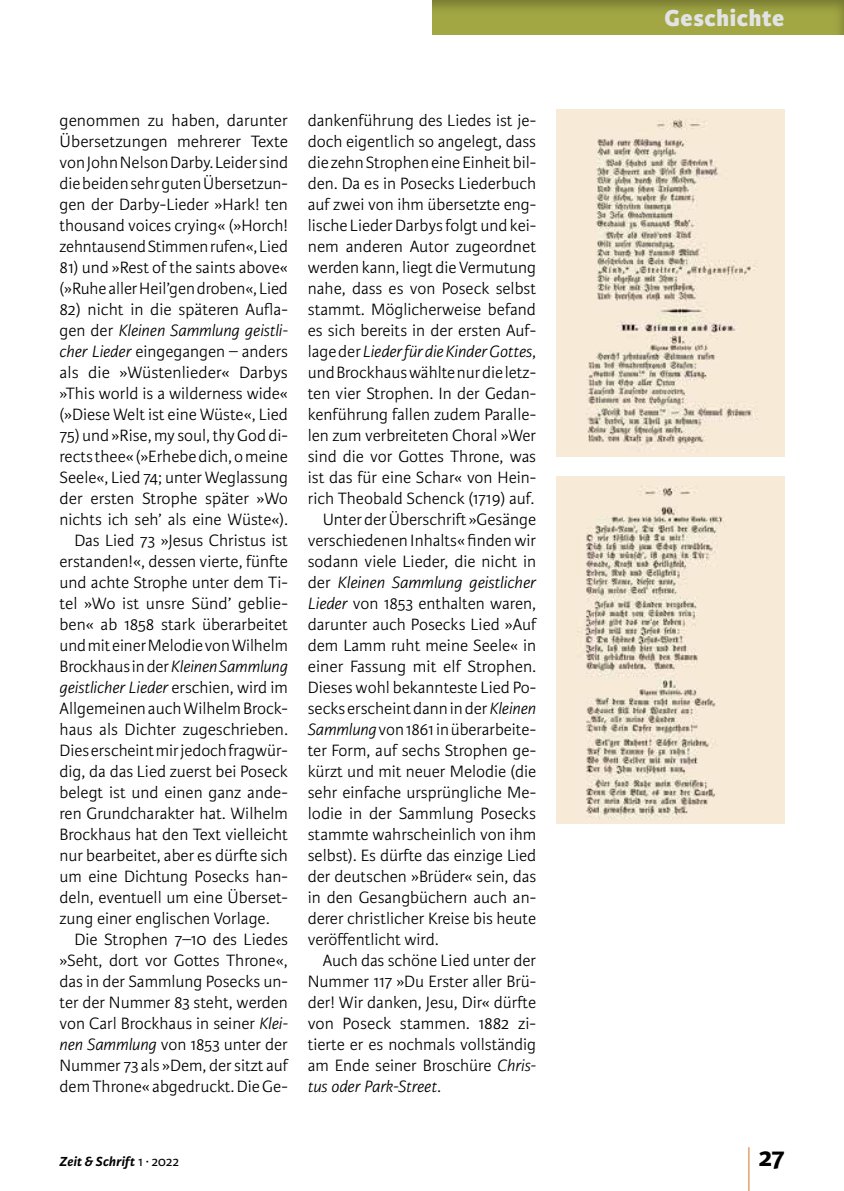
<style>
.page{position:relative;width:844px;height:1191px;background:#fff}
.page>*{position:absolute;margin:0;border:0;box-sizing:border-box;transform-origin:0 0}
.t1{font:300 59.5px "Karmina Sans Basic";color:#df7427;scale:.29 1}
.t2{font:700 28px "Karmina Sans Basic";color:#000}
.t3{font:800 24.5px "Karmina Sans Basic";letter-spacing:.025em;color:#e2e3e4}
.t4{font:300 17.5px/21px "Karmina Sans Basic";color:#000;text-align:justify}
.t5{font:italic 300 17.5px "Karmina Sans Basic";color:#000}
.t6{font:italic 700 14px "Karmina Sans Basic";letter-spacing:.015em;color:#000}
.s1{font-style:italic}
.s2{font-style:normal}
.s3{font-weight:400;font-style:normal}
</style>
<div class="page">
<div style="left:430px;top:0;width:413px;height:35px;background:#000;opacity:.3"></div>
<img style="left:556px;top:109px;width:228px;height:347px">
<img style="left:556px;top:476px;width:228px;height:347px">
<p class="t4" style="left:60px;top:110px;width:230px">genommen zu haben, darunter Übersetzungen mehrerer Texte von John Nelson Darby. Leider sind die beiden sehr guten Übersetzun&shy;gen der Darby-Lieder »Hark! ten thousand voices crying« (»Horch! zehntausend Stimmen rufen«, Lied</p>
<p class="t4" style="left:60px;top:257px;width:230px">81) und »Rest of the saints above« (»Ruhe aller Heil’gen droben«, Lied</p>
<p class="t4" style="left:60px;top:299px;width:230px">82) nicht in die späteren Aufla&shy;gen der <span class="s1">Kleinen Sammlung geistli&shy;cher Lieder</span> eingegangen – anders als die »Wüstenlieder« Darbys »This world is a wilderness wide« (»Diese Welt ist eine Wüste«, Lied</p>
<p class="t4" style="left:60px;top:425px;width:230px">75) und »Rise, my soul, thy God di-</p>
<p class="t4" style="left:60px;top:446px;width:230px">rects thee« (»Erhebe dich, o meine</p>
<p class="t4" style="left:60px;top:467px;width:230px">Seele«, Lied 74; unter Weglassung</p>
<p class="t4" style="left:60px;top:488px;width:230px">der ersten Strophe später »Wo</p>
<p class="t4" style="left:60px;top:509px;width:230px">nichts ich seh’ als eine Wüste«).</p>
<p class="t4" style="left:74px;top:530px;width:215px">Das Lied 73 »Jesus Christus ist</p>
<p class="t4" style="left:60px;top:551px;width:230px">erstanden!«, dessen vierte, fünfte</p>
<p class="t4" style="left:60px;top:572px;width:230px">und achte Strophe unter dem Ti-</p>
<p class="t4" style="left:60px;top:593px;width:230px">tel »Wo ist unsre Sünd’ geblie-</p>
<p class="t4" style="left:60px;top:614px;width:230px">ben« ab 1858 stark überarbeitet</p>
<p class="t4" style="left:60px;top:635px;width:230px">und mit einer Melodie von Wilhelm</p>
<p class="t5" style="left:60px;top:657px;width:230px"><span class="s2">Brockhaus in der</span> Kleinen Sammlung</p>
<p class="t5" style="left:60px;top:678px;width:230px">geistlicher Lieder <span class="s2">erschien, wird im</span></p>
<p class="t4" style="left:60px;top:698px;width:230px">Allgemeinen auch Wilhelm Brock-</p>
<p class="t4" style="left:60px;top:719px;width:230px">haus als Dichter zugeschrieben.</p>
<p class="t4" style="left:60px;top:740px;width:230px">Dies erscheint mir jedoch fragwür-</p>
<p class="t4" style="left:60px;top:761px;width:230px">dig, da das Lied zuerst bei Poseck</p>
<p class="t4" style="left:60px;top:782px;width:230px">belegt ist und einen ganz ande-</p>
<p class="t4" style="left:60px;top:803px;width:230px">ren Grundcharakter hat. Wilhelm</p>
<p class="t4" style="left:60px;top:824px;width:230px">Brockhaus hat den Text vielleicht</p>
<p class="t4" style="left:60px;top:845px;width:230px">nur bearbeitet, aber es dürfte sich</p>
<p class="t4" style="left:60px;top:866px;width:230px">um eine Dichtung Posecks han-</p>
<p class="t4" style="left:60px;top:887px;width:230px">deln, eventuell um eine Überset-</p>
<p class="t4" style="left:60px;top:908px;width:211px">zung einer englischen Vorlage.</p>
<p class="t4" style="left:74px;top:929px;width:215px">Die Strophen 7–10 des Liedes</p>
<p class="t4" style="left:60px;top:950px;width:230px">»Seht, dort vor Gottes Throne«,</p>
<p class="t4" style="left:60px;top:971px;width:230px">das in der Sammlung Posecks un-</p>
<p class="t4" style="left:60px;top:992px;width:230px">ter der Nummer 83 steht, werden</p>
<p class="t4" style="left:60px;top:1013px;width:230px">von Carl Brockhaus in seiner <span class="s1">Klei-</span></p>
<p class="t4" style="left:60px;top:1034px;width:230px"><span class="s1">nen Sammlung</span> von 1853 unter der</p>
<p class="t4" style="left:60px;top:1055px;width:230px">Nummer 73 als »Dem, der sitzt auf</p>
<p class="t4" style="left:60px;top:1076px;width:230px">dem Throne« abgedruckt. Die Ge-</p>
<p class="t4" style="left:308px;top:110px;width:230px">dankenführung des Liedes ist je-</p>
<p class="t4" style="left:308px;top:131px;width:230px">doch eigentlich so angelegt, dass</p>
<p class="t4" style="left:308px;top:152px;width:230px">die zehn Strophen eine Einheit bil-</p>
<p class="t4" style="left:308px;top:173px;width:230px">den. Da es in Posecks Liederbuch</p>
<p class="t4" style="left:308px;top:194px;width:230px">auf zwei von ihm übersetzte eng-</p>
<p class="t4" style="left:308px;top:215px;width:230px">lische Lieder Darbys folgt und kei-</p>
<p class="t4" style="left:308px;top:236px;width:230px">nem anderen Autor zugeordnet</p>
<p class="t4" style="left:308px;top:257px;width:230px">werden kann, liegt die Vermutung</p>
<p class="t4" style="left:308px;top:278px;width:230px">nahe, dass es von Poseck selbst</p>
<p class="t4" style="left:308px;top:299px;width:230px">stammt. Möglicherweise befand</p>
<p class="t4" style="left:308px;top:320px;width:230px">es sich bereits in der ersten Auf-</p>
<p class="t5" style="left:308px;top:342px;width:230px"><span class="s2">lage der</span> Lieder für die Kinder Gottes<span class="s2">,</span></p>
<p class="t4" style="left:308px;top:362px;width:230px">und Brockhaus wählte nur die letz-</p>
<p class="t4" style="left:308px;top:383px;width:230px">ten vier Strophen. In der Gedan-</p>
<p class="t4" style="left:308px;top:404px;width:230px">kenführung fallen zudem Paralle-</p>
<p class="t4" style="left:308px;top:425px;width:230px">len zum verbreiteten Choral »Wer</p>
<p class="t4" style="left:308px;top:446px;width:230px">sind die vor Gottes Throne, was</p>
<p class="t4" style="left:308px;top:467px;width:230px">ist das für eine Schar« von Hein-</p>
<p class="t4" style="left:308px;top:488px;width:228px">rich Theobald Schenck (1719) auf.</p>
<p class="t4" style="left:322px;top:509px;width:215px">Unter der Überschrift »Gesänge</p>
<p class="t4" style="left:308px;top:530px;width:230px">verschiedenen Inhalts« finden wir</p>
<p class="t4" style="left:308px;top:551px;width:230px">sodann viele Lieder, die nicht in</p>
<p class="t5" style="left:308px;top:573px;width:230px"><span class="s2">der</span> Kleinen Sammlung geistlicher</p>
<p class="t4" style="left:308px;top:593px;width:230px"><span class="s1">Lieder</span> von 1853 enthalten waren,</p>
<p class="t4" style="left:308px;top:614px;width:230px">darunter auch Posecks Lied »Auf</p>
<p class="t4" style="left:308px;top:635px;width:230px">dem Lamm ruht meine Seele« in</p>
<p class="t4" style="left:308px;top:656px;width:230px">einer Fassung mit elf Strophen.</p>
<p class="t4" style="left:308px;top:677px;width:230px">Dieses wohl bekannteste Lied Po-</p>
<p class="t4" style="left:308px;top:698px;width:230px">secks erscheint dann in der <span class="s1">Kleinen</span></p>
<p class="t4" style="left:308px;top:719px;width:230px"><span class="s1">Sammlung</span> von 1861 in überarbeite-</p>
<p class="t4" style="left:308px;top:740px;width:230px">ter Form, auf sechs Strophen ge-</p>
<p class="t4" style="left:308px;top:761px;width:230px">kürzt und mit neuer Melodie (die</p>
<p class="t4" style="left:308px;top:782px;width:230px">sehr einfache ursprüngliche Me-</p>
<p class="t4" style="left:308px;top:803px;width:230px">lodie in der Sammlung Posecks</p>
<p class="t4" style="left:308px;top:824px;width:230px">stammte wahrscheinlich von ihm</p>
<p class="t4" style="left:308px;top:845px;width:230px">selbst). Es dürfte das einzige Lied</p>
<p class="t4" style="left:308px;top:866px;width:230px">der deutschen »Brüder« sein, das</p>
<p class="t4" style="left:308px;top:887px;width:230px">in den Gesangbüchern auch an-</p>
<p class="t4" style="left:308px;top:908px;width:230px">derer christlicher Kreise bis heute</p>
<p class="t4" style="left:308px;top:929px;width:132px">veröffentlicht wird.</p>
<p class="t4" style="left:322px;top:950px;width:215px">Auch das schöne Lied unter der</p>
<p class="t4" style="left:308px;top:971px;width:230px">Nummer 117 »Du Erster aller Brü-</p>
<p class="t4" style="left:308px;top:992px;width:230px">der! Wir danken, Jesu, Dir« dürfte</p>
<p class="t4" style="left:308px;top:1013px;width:230px">von Poseck stammen. 1882 zi-</p>
<p class="t4" style="left:308px;top:1034px;width:230px">tierte er es nochmals vollständig</p>
<p class="t4" style="left:308px;top:1055px;width:230px">am Ende seiner Broschüre <span class="s1">Chris-</span></p>
<p class="t5" style="left:308px;top:1077px;width:134px">tus oder Park-Street<span class="s2">.</span></p>
<h3 class="t3" style="left:664px;top:4px;width:121px">Geschichte</h3>
<h1 class="t1" style="left:746px;top:1140px;width:17px">|</h1>
<p class="t6" style="left:60px;top:1153px;width:121px">Zeit &amp; Schrift <span class="s3">1 ∙ 2022</span></p>
<h2 class="t2" style="left:758px;top:1141px;width:27px">27</h2>
</div>
